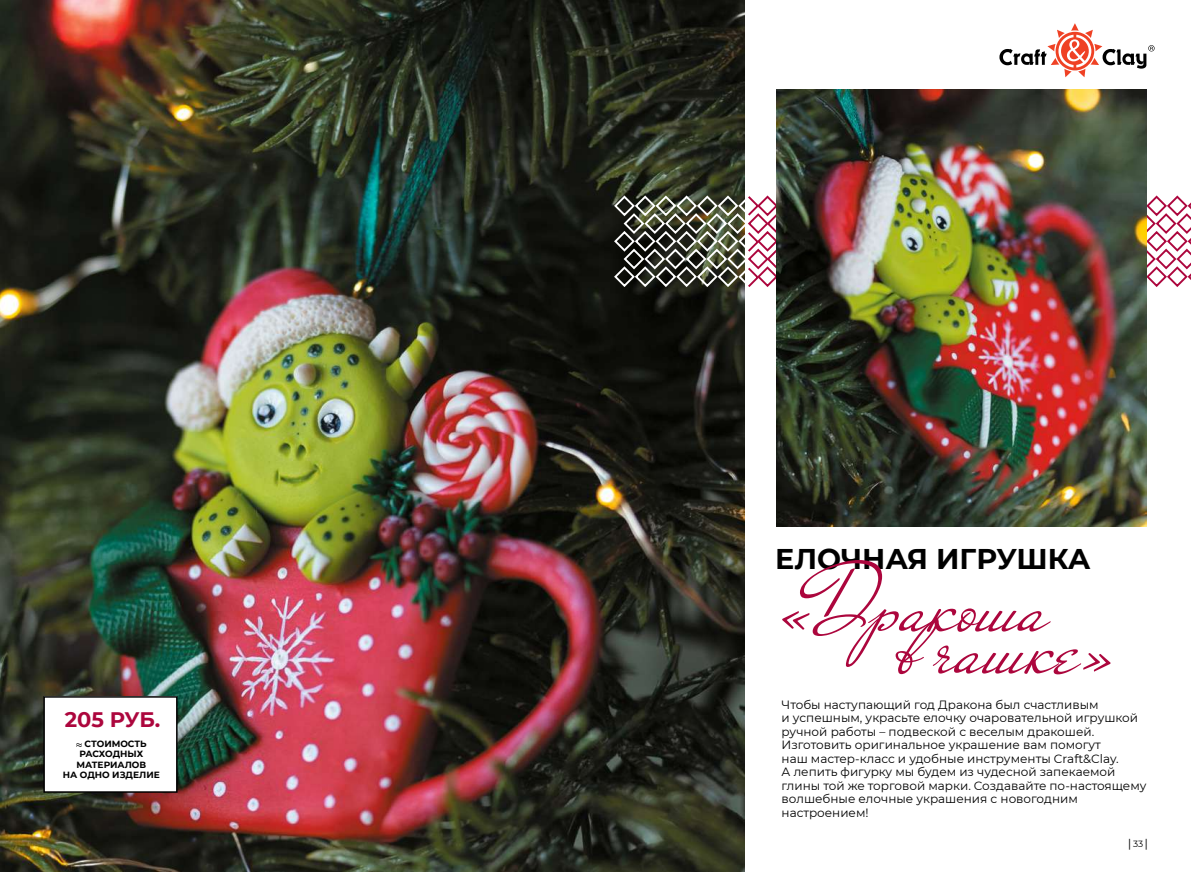
<style>
.page{position:relative;width:1191px;height:872px;background:#fff}
.page>*{position:absolute;margin:0;border:0;box-sizing:border-box;transform-origin:0 0}
.t1{font:94.95px "Nicolettascript";letter-spacing:-.01em;color:#ac063d}
.t2{font:700 28.5px "Montserrat";color:#000}
.t3{font:700 21px "Montserrat";letter-spacing:-.01em;color:#ac063d}
.t4{font:12px/13.5px "Montserrat";color:#000}
.t5{font:700 9px "Montserrat";color:#000}
.t6{font:9px "Verdana";color:#000}
.s1{font-family:"Montserrat"}
</style>
<div class="page">
<img style="left:0;top:0;width:744px;height:872px">
<div style="left:44px;top:697px;width:133px;height:95px;background:#fff"></div>
<div style="left:43px;top:696px;width:135px;height:96px;border:2px solid #000"></div>
<svg style="left:76px;top:743px;width:6px;height:3px"></svg>
<svg style="left:999px;top:23px;width:155px;height:54px"></svg>
<svg style="left:1146px;top:194px;width:45px;height:94px"></svg>
<img style="left:776px;top:89px;width:370px;height:437px">
<img style="left:612px;top:194px;width:321px;height:95px">
<h3 class="t3" style="left:65px;top:704px;width:97px">205 РУБ.</h3>
<p class="t5" style="left:85px;top:737px;width:64px">СТОИМОСТЬ</p>
<p class="t5" style="left:79px;top:747px;width:65px">РАСХОДНЫХ</p>
<p class="t5" style="left:76px;top:758px;width:71px">МАТЕРИАЛОВ</p>
<p class="t5" style="left:63px;top:768px;width:98px">НА ОДНО ИЗДЕЛИЕ</p>
<h2 class="t2" style="left:775px;top:538px;width:317px">ЕЛОЧНАЯ ИГРУШКА</h2>
<h1 class="t1" style="left:776px;top:550px;width:273px">«Дракоша</h1>
<h1 class="t1" style="left:897px;top:592px;width:221px">в чашке»</h1>
<p class="t4" style="left:781px;top:697px;width:366px">Чтобы наступающий год Дракона был счастливым<br>и успешным, украсьте елочку очаровательной игрушкой ручной работы – подвеской с веселым дракошей.<br>Изготовить оригинальное украшение вам помогут<br>наш мастер-класс и удобные инструменты Craft&amp;Clay.<br>А лепить фигурку мы будем из чудесной запекаемой глины той же торговой марки. Создавайте по-настоящему волшебные елочные украшения с новогодним настроением!</p>
<p class="t6" style="left:1126px;top:837px;width:24px">│<span class="s1">33</span>│</p>
</div>
